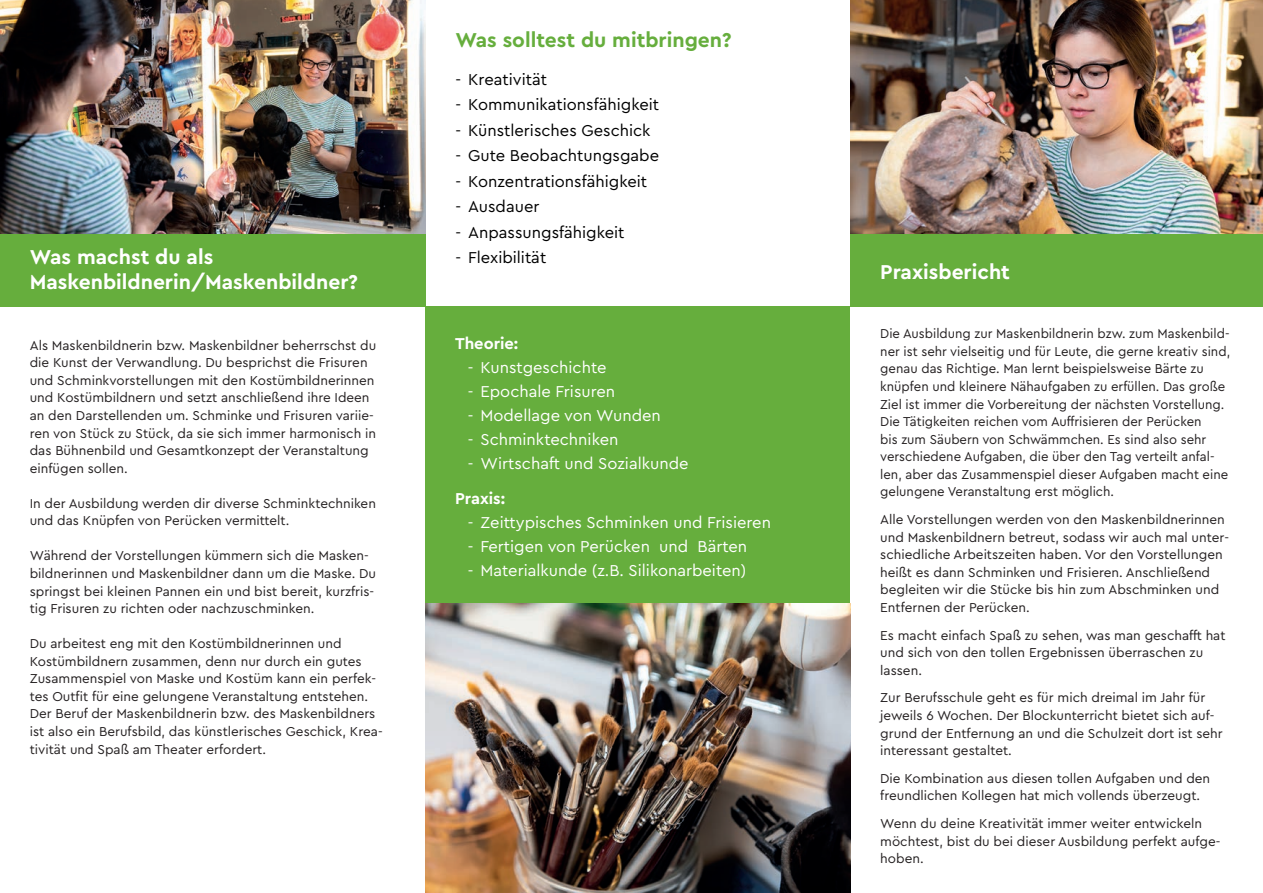
<style>
.page{position:relative;width:1263px;height:893px;background:#fff}
.page>*{position:absolute;margin:0;border:0;box-sizing:border-box;transform-origin:0 0}
.t1{font:700 21px/25.2px "Cera Bielefeld";color:#fff}
.t2{font:700 21px "Cera Bielefeld";color:#66ae3d}
.t3{font:16.5px "Cera Bielefeld";color:#fff}
.t4{font:16.5px "Cera Bielefeld";color:#000}
.t5{font:700 16.5px "Cera Bielefeld";color:#fff}
.t6{font:13.5px/17.5px "Cera Bielefeld";color:#231f20}
</style>
<div class="page">
<div style="left:850px;top:234px;width:413px;height:72px;background:#66ae3d"></div>
<div style="left:0;top:234px;width:425px;height:72px;background:#66ae3d"></div>
<div style="left:425px;top:306px;width:425px;height:302px;background:#66ae3d"></div>
<img style="left:850px;top:0;width:413px;height:234px">
<img style="left:0;top:0;width:425px;height:234px">
<img style="left:425px;top:604px;width:425px;height:289px">
<h1 class="t1" style="left:30px;top:243px;width:330px">Was machst du als<br>Maskenbildnerin/Maskenbildner?</h1>
<p class="t6" style="left:30px;top:336px;width:348px">Als Maskenbildnerin bzw. Maskenbildner beherrschst du die Kunst der Verwandlung. Du besprichst die Frisuren und Schminkvorstellungen mit den Kostümbildnerinnen und Kostümbildnern und setzt anschließend ihre Ideen an den Darstellenden um. Schminke und Frisuren variie&shy;ren von Stück zu Stück, da sie sich immer harmonisch in das Bühnenbild und Gesamtkonzept der Veranstaltung einfügen sollen.</p>
<p class="t6" style="left:30px;top:494px;width:348px">In der Ausbildung werden dir diverse Schminktechniken und das Knüpfen von Perücken vermittelt.</p>
<p class="t6" style="left:30px;top:546px;width:348px">Während der Vorstellungen kümmern sich die Masken&shy;bildnerinnen und Maskenbildner dann um die Maske. Du springst bei kleinen Pannen ein und bist bereit, kurzfris&shy;tig Frisuren zu richten oder nachzuschminken.</p>
<p class="t6" style="left:30px;top:634px;width:354px">Du arbeitest eng mit den Kostümbildnerinnen und Kostümbildnern zusammen, denn nur durch ein gutes Zusammenspiel von Maske und Kostüm kann ein perfek&shy;tes Outfit für eine gelungene Veranstaltung entstehen.<br>Der Beruf der Maskenbildnerin bzw. des Maskenbildners ist also ein Berufsbild, das künstlerisches Geschick, Krea&shy;tivität und Spaß am Theater erfordert.</p>
<h1 class="t2" style="left:455px;top:26px;width:278px">Was solltest du mitbringen?</h1>
<p class="t4" style="left:455px;top:68px;width:93px">- Kreativität</p>
<p class="t4" style="left:455px;top:94px;width:205px">- Kommunikationsfähigkeit</p>
<p class="t4" style="left:455px;top:119px;width:197px">- Künstlerisches Geschick</p>
<p class="t4" style="left:455px;top:145px;width:205px">- Gute Beobachtungsgabe</p>
<p class="t4" style="left:455px;top:170px;width:193px">- Konzentrationsfähigkeit</p>
<p class="t4" style="left:455px;top:196px;width:85px">- Ausdauer</p>
<p class="t4" style="left:455px;top:221px;width:171px">- Anpassungsfähigkeit</p>
<p class="t4" style="left:455px;top:247px;width:92px">- Flexibilität</p>
<p class="t5" style="left:455px;top:333px;width:65px">Theorie:</p>
<p class="t3" style="left:468px;top:357px;width:140px">- Kunstgeschichte</p>
<p class="t3" style="left:468px;top:381px;width:149px">- Epochale Frisuren</p>
<p class="t3" style="left:468px;top:405px;width:195px">- Modellage von Wunden</p>
<p class="t3" style="left:468px;top:429px;width:152px">- Schminktechniken</p>
<p class="t3" style="left:468px;top:453px;width:222px">- Wirtschaft und Sozialkunde</p>
<p class="t5" style="left:455px;top:487px;width:52px">Praxis:</p>
<p class="t3" style="left:468px;top:511px;width:305px">- Zeittypisches Schminken und Frisieren</p>
<p class="t3" style="left:468px;top:535px;width:281px">- Fertigen von Perücken und Bärten</p>
<p class="t3" style="left:468px;top:559px;width:280px">- Materialkunde (z.B. Silikonarbeiten)</p>
<h1 class="t1" style="left:880px;top:258px;width:131px">Praxisbericht</h1>
<p class="t6" style="left:880px;top:324px;width:351px">Die Ausbildung zur Maskenbildnerin bzw. zum Maskenbild&shy;ner ist sehr vielseitig und für Leute, die gerne kreativ sind, genau das Richtige. Man lernt beispielsweise Bärte zu knüpfen und kleinere Nähaufgaben zu erfüllen. Das große Ziel ist immer die Vorbereitung der nächsten Vorstellung.<br>Die Tätigkeiten reichen vom Auffrisieren der Perücken<br>bis zum Säubern von Schwämmchen. Es sind also sehr verschiedene Aufgaben, die über den Tag verteilt anfal&shy;len, aber das Zusammenspiel dieser Aufgaben macht eine gelungene Veranstaltung erst möglich.</p>
<p class="t6" style="left:880px;top:510px;width:350px">Alle Vorstellungen werden von den Maskenbildnerinnen und Maskenbildnern betreut, sodass wir auch mal unter&shy;schiedliche Arbeitszeiten haben. Vor den Vorstellungen heißt es dann Schminken und Frisieren. Anschließend begleiten wir die Stücke bis hin zum Abschminken und Entfernen der Perücken.</p>
<p class="t6" style="left:880px;top:626px;width:347px">Es macht einfach Spaß zu sehen, was man geschafft hat und sich von den tollen Ergebnissen überraschen zu lassen.</p>
<p class="t6" style="left:880px;top:688px;width:344px">Zur Berufsschule geht es für mich dreimal im Jahr für jeweils 6 Wochen. Der Blockunterricht bietet sich auf&shy;grund der Entfernung an und die Schulzeit dort ist sehr interessant gestaltet.</p>
<p class="t6" style="left:880px;top:769px;width:331px">Die Kombination aus diesen tollen Aufgaben und den freundlichen Kollegen hat mich vollends überzeugt.</p>
<p class="t6" style="left:880px;top:814px;width:342px">Wenn du deine Kreativität immer weiter entwickeln möchtest, bist du bei dieser Ausbildung perfekt aufge&shy;hoben.</p>
</div>
